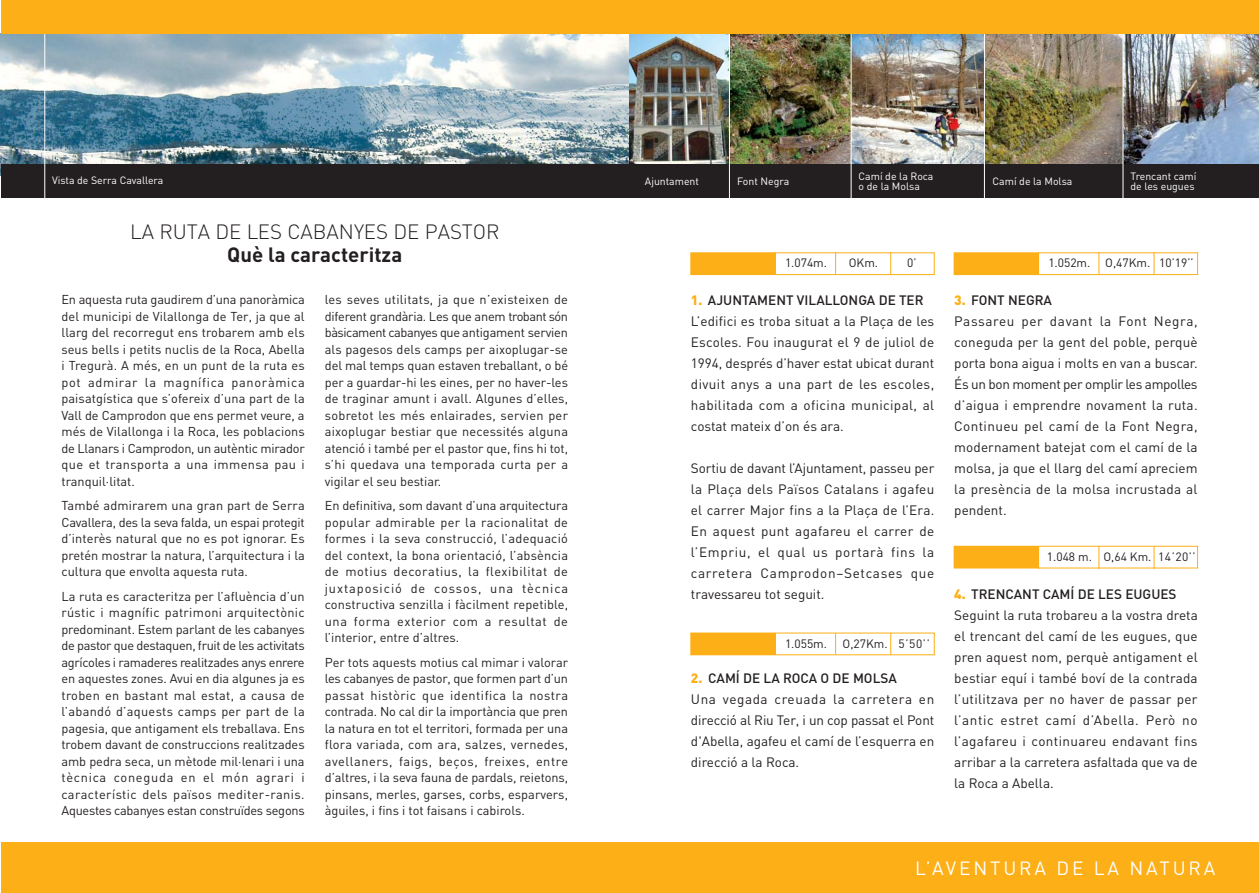
<style>
.page{position:relative;width:1259px;height:893px;background:#fff}
.page>*{position:absolute;margin:0;border:0;box-sizing:border-box;transform-origin:0 0}
.t1{font:300 20.4px "DIN";color:#231f20}
.t2{font:700 20.4px "DIN";color:#231f20}
.t3{font:18.9px "DIN";letter-spacing:.15em;color:#fff}
.t4{font:13.5px/21px "DIN";letter-spacing:.01em;color:#231f20}
.t5{font:12.75px/16.5px "DIN";color:#231f20;text-align:justify}
.t6{font:12px "DIN";color:#231f20}
.t7{font:10.5px/10.5px "DIN";color:#fff}
.s1{font-weight:900;color:#fcaf17}
.s2{font-weight:500}
</style>
<div class="page">
<img style="left:1px;top:33px;width:628px;height:131px">
<div style="left:1px;top:843px;width:628px;height:50px;background:#fcaf17"></div>
<div style="left:1px;top:164px;width:628px;height:33px;background:#231f20"></div>
<hr style="left:44px;top:0;width:1px;height:200px;background:#fff">
<div style="left:1px;top:0;width:628px;height:33px;background:#fcaf17"></div>
<img style="left:730px;top:34px;width:120px;height:130px">
<img style="left:629px;top:34px;width:100px;height:130px">
<img style="left:985px;top:34px;width:137px;height:130px">
<img style="left:1123px;top:34px;width:135px;height:130px">
<img style="left:851px;top:34px;width:133px;height:130px">
<div style="left:629px;top:164px;width:629px;height:34px;background:#231f20"></div>
<hr style="left:984px;top:14px;width:1px;height:188px;background:#fff">
<hr style="left:729px;top:14px;width:1px;height:188px;background:#fff">
<hr style="left:850px;top:14px;width:1px;height:188px;background:#fff">
<hr style="left:1122px;top:14px;width:1px;height:188px;background:#fff">
<div style="left:629px;top:0;width:629px;height:34px;background:#fcaf17"></div>
<div style="left:691px;top:253px;width:84px;height:22px;background:#fcaf17"></div>
<svg style="left:835px;top:254px;width:1px;height:19px"></svg>
<svg style="left:890px;top:254px;width:1px;height:19px"></svg>
<svg style="left:775px;top:254px;width:1px;height:19px"></svg>
<div style="left:690px;top:252px;width:244px;height:23px;border:1px solid #fcaf17"></div>
<div style="left:691px;top:633px;width:84px;height:22px;background:#fcaf17"></div>
<svg style="left:835px;top:635px;width:1px;height:18px"></svg>
<svg style="left:890px;top:635px;width:1px;height:18px"></svg>
<svg style="left:775px;top:635px;width:1px;height:18px"></svg>
<div style="left:690px;top:633px;width:244px;height:22px;border:1px solid #fcaf17"></div>
<div style="left:954px;top:253px;width:84px;height:22px;background:#fcaf17"></div>
<svg style="left:1098px;top:254px;width:1px;height:19px"></svg>
<svg style="left:1153px;top:254px;width:1px;height:19px"></svg>
<svg style="left:1038px;top:254px;width:1px;height:19px"></svg>
<div style="left:953px;top:252px;width:245px;height:23px;border:1px solid #fcaf17"></div>
<div style="left:954px;top:546px;width:84px;height:22px;background:#fcaf17"></div>
<svg style="left:1098px;top:548px;width:1px;height:18px"></svg>
<svg style="left:1153px;top:548px;width:1px;height:18px"></svg>
<svg style="left:1038px;top:548px;width:1px;height:18px"></svg>
<div style="left:953px;top:546px;width:245px;height:22px;border:1px solid #fcaf17"></div>
<div style="left:629px;top:843px;width:629px;height:50px;background:#fcaf17"></div>
<p class="t7" style="left:52px;top:176px;width:113px">Vista de Serra Cavallera</p>
<h1 class="t1" style="left:130px;top:225px;width:371px">LA RUTA DE LES CABANYES DE PASTOR</h1>
<h1 class="t2" style="left:227px;top:247px;width:176px">Què la caracteritza</h1>
<p class="t5" style="left:61px;top:293px;width:245px">En aquesta ruta gaudirem d’una panoràmica del municipi de Vilallonga de Ter, ja que al llarg del recorregut ens trobarem amb els seus bells i petits nuclis de la Roca, Abella i Tregurà. A més, en un punt de la ruta es pot admirar la magnífica panoràmica paisatgística que s’ofereix d’una part de la Vall de Camprodon que ens permet veure, a més de Vilallonga i la Roca, les poblacions de Llanars i Camprodon, un autèntic mirador que et transporta a una immensa pau i tranquil·litat.</p>
<p class="t5" style="left:61px;top:499px;width:245px">També admirarem una gran part de Serra Cavallera, des la seva falda, un espai protegit d’interès natural que no es pot ignorar. Es pretén mostrar la natura, l’arquitectura i la cultura que envolta aquesta ruta.</p>
<p class="t5" style="left:61px;top:590px;width:245px">La ruta es caracteritza per l’afluència d’un rústic i magnífic patrimoni arquitectònic predominant. Estem parlant de les cabanyes de pastor que destaquen, fruit de les activitats agrícoles i ramaderes realitzades anys enrere en aquestes zones. Avui en dia algunes ja es troben en bastant mal estat, a causa de l’abandó d’aquests camps per part de la pagesia, que antigament els treballava. Ens trobem davant de construccions realitzades amb pedra seca, un mètode mil·lenari i una tècnica coneguda en el món agrari i característic dels països mediter-ranis.<br>Aquestes cabanyes estan construïdes segons</p>
<p class="t5" style="left:325px;top:293px;width:245px">les seves utilitats, ja que n’existeixen de diferent grandària. Les que anem trobant són bàsicament cabanyes que antigament servien als pagesos dels camps per aixoplugar-se del mal temps quan estaven treballant, o bé per a guardar-hi les eines, per no haver-les de traginar amunt i avall. Algunes d’elles, sobretot les més enlairades, servien per aixoplugar bestiar que necessités alguna atenció i també per el pastor que, fins hi tot, s’hi quedava una temporada curta per a vigilar el seu bestiar.</p>
<p class="t5" style="left:325px;top:499px;width:245px">En definitiva, som davant d’una arquitectura popular admirable per la racionalitat de formes i la seva construcció, l’adequació del context, la bona orientació, l’absència de motius decoratius, la flexibilitat de juxtaposició de cossos, una tècnica constructiva senzilla i fàcilment repetible, una forma exterior com a resultat de l’interior, entre d’altres.</p>
<p class="t5" style="left:325px;top:656px;width:245px">Per tots aquests motius cal mimar i valorar les cabanyes de pastor, que formen part d’un passat històric que identifica la nostra contrada. No cal dir la importància que pren la natura en tot el territori, formada per una flora variada, com ara, salzes, vernedes, avellaners, faigs, beços, freixes, entre d’altres, i la seva fauna de pardals, reietons, pinsans, merles, garses, corbs, esparvers, àguiles, i fins i tot faisans i cabirols.</p>
<p class="t7" style="left:645px;top:177px;width:56px">Ajuntament</p>
<p class="t7" style="left:737px;top:177px;width:54px">Font Negra</p>
<p class="t7" style="left:858px;top:172px;width:76px">Camí de la Roca o de la Molsa</p>
<p class="t7" style="left:992px;top:177px;width:81px">Camí de la Molsa</p>
<p class="t7" style="left:1130px;top:172px;width:67px">Trencant camí de les eugues</p>
<p class="t6" style="left:785px;top:259px;width:44px">1.074m.</p>
<p class="t6" style="left:849px;top:259px;width:31px">OKm.</p>
<p class="t6" style="left:907px;top:259px;width:11px">0’</p>
<p class="t6" style="left:1048px;top:259px;width:147px">1.052m. O,47Km. 10’19’’</p>
<p class="t4" style="left:691px;top:291px;width:245px"><span class="s1">1.</span> <span class="s2">AJUNTAMENT VILALLONGA DE TER </span>L’edifici es troba situat a la Plaça de les Escoles. Fou inaugurat el 9 de juliol de 1994, després d’haver estat ubicat durant divuit anys a una part de les escoles, habilitada com a oficina municipal, al costat mateix d’on és ara.</p>
<p class="t4" style="left:691px;top:459px;width:245px;text-align:justify">Sortiu de davant l’Ajuntament, passeu per la Plaça dels Països Catalans i agafeu el carrer Major fins a la Plaça de l’Era.<br>En aquest punt agafareu el carrer de l’Empriu, el qual us portarà fins la carretera Camprodon–Setcases que travessareu tot seguit.</p>
<p class="t6" style="left:785px;top:639px;width:44px">1.055m.</p>
<p class="t6" style="left:842px;top:639px;width:89px">O,27Km. 5’50’’</p>
<p class="t4" style="left:691px;top:669px;width:245px"><span class="s1">2.</span> <span class="s2">CAMÍ DE LA ROCA O DE MOLSA<br></span>Una vegada creuada la carretera en direcció al Riu Ter, i un cop passat el Pont d'Abella, agafeu el camí de l’esquerra en direcció a la Roca.</p>
<p class="t4" style="left:954px;top:291px;width:245px"><span class="s1">3.</span> <span class="s2">FONT NEGRA<br></span>Passareu per davant la Font Negra, coneguda per la gent del poble, perquè porta bona aigua i molts en van a buscar.<br>És un bon moment per omplir les ampolles d’aigua i emprendre novament la ruta.<br>Continueu pel camí de la Font Negra, modernament batejat com el camí de la molsa, ja que el llarg del camí apreciem la presència de la molsa incrustada al pendent.</p>
<p class="t6" style="left:1047px;top:552px;width:150px">1.048 m. O,64 Km. 14’20’’</p>
<p class="t4" style="left:954px;top:585px;width:245px"><span class="s1">4.</span> <span class="s2">TRENCANT CAMÍ DE LES EUGUES </span>Seguint la ruta trobareu a la vostra dreta el trencant del camí de les eugues, que pren aquest nom, perquè antigament el bestiar equí i també boví de la contrada l’utilitzava per no haver de passar per l’antic estret camí d’Abella. Però no l’agafareu i continuareu endavant fins arribar a la carretera asfaltada que va de la Roca a Abella.</p>
<h2 class="t3" style="left:915px;top:861px;width:302px">L’AVENTURA DE LA NATURA</h2>
</div>
